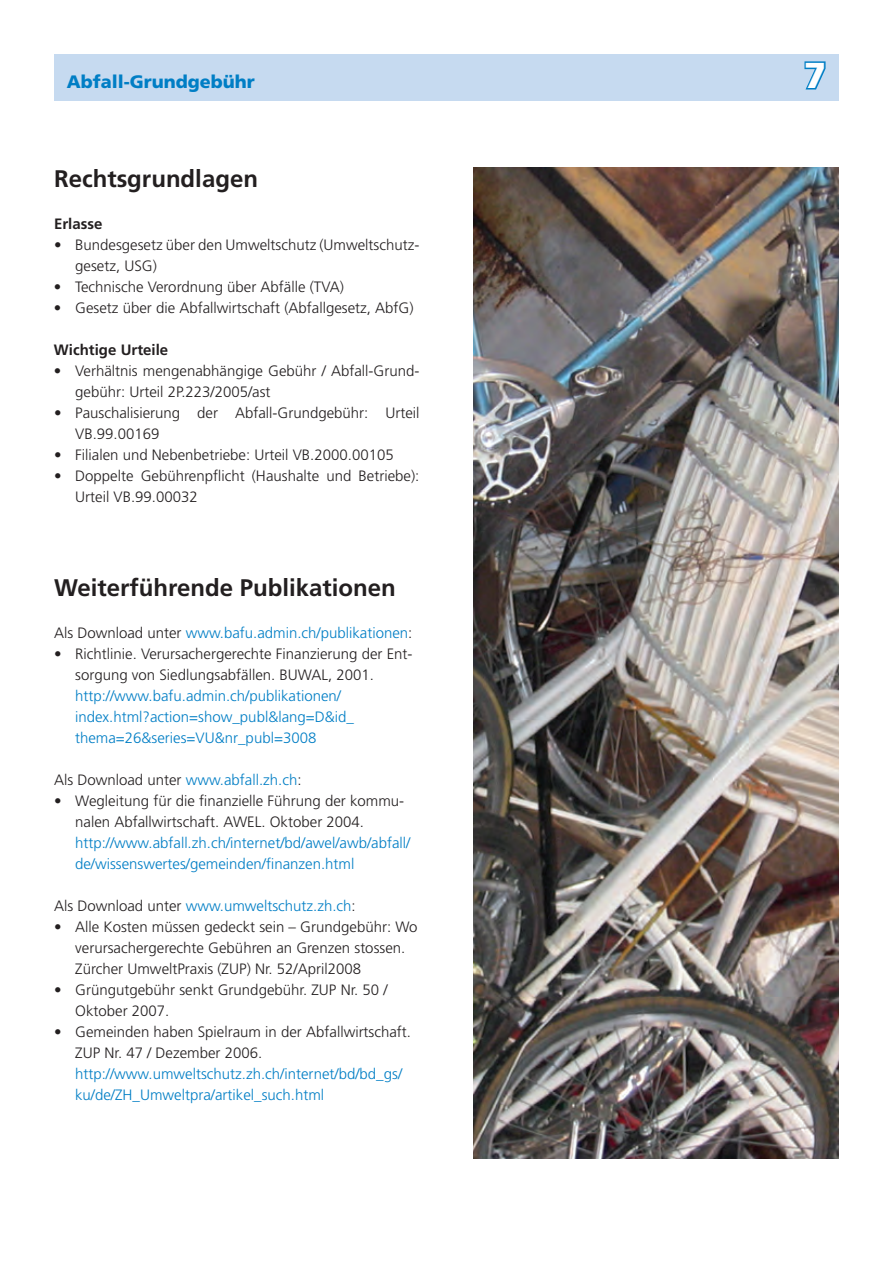
<style>
.page{position:relative;width:893px;height:1263px;background:#fff}
.page>*{position:absolute;margin:0;border:0;box-sizing:border-box;transform-origin:0 0}
.t1{font:900 36px "Frutiger";color:#fff}
.t2{font:700 24px "Frutiger";color:#231f20}
.t3{font:900 18px "Frutiger";color:#007ec5}
.t4{font:300 15px/21px "Frutiger";color:#231f20}
.t5{font:300 15px/21px "Frutiger";color:#007ec5}
.t6{font:700 15px "Frutiger";color:#231f20}
.s1{color:#231f20}
.s2{color:#007ec5}
</style>
<div class="page">
<div style="left:54px;top:54px;width:785px;height:47px;background:#c6daf0"></div>
<svg style="left:804px;top:61px;width:22px;height:29px"></svg>
<img style="left:473px;top:168px;width:366px;height:990px">
<p class="t3" style="left:67px;top:71px;width:190px">Abfall-Grundgebühr</p>
<h1 class="t1" style="left:804px;top:54px;width:24px">7</h1>
<h2 class="t2" style="left:54px;top:164px;width:205px">Rechtsgrundlagen</h2>
<p class="t6" style="left:54px;top:215px;width:50px">Erlasse</p>
<p class="t4" style="left:75px;top:234px;width:346px;text-indent:-21px">• Bundesgesetz über den Umweltschutz (Umweltschutz&shy;gesetz, USG)</p>
<p class="t4" style="left:54px;top:276px;width:291px">• Technische Verordnung über Abfälle (TVA)</p>
<p class="t4" style="left:54px;top:297px;width:361px">• Gesetz über die Abfallwirtschaft (Abfallgesetz, AbfG)</p>
<p class="t6" style="left:54px;top:341px;width:116px">Wichtige Urteile</p>
<p class="t4" style="left:75px;top:360px;width:346px;text-indent:-21px">• Verhältnis mengenabhängige Gebühr / Abfall-Grund&shy;gebühr: Urteil 2P.223/2005/ast</p>
<p class="t4" style="left:75px;top:402px;width:346px;text-indent:-21px">• Pauschalisierung der Abfall-Grundgebühr: Urteil<br>VB.99.00169</p>
<p class="t4" style="left:54px;top:444px;width:341px">• Filialen und Nebenbetriebe: Urteil VB.2000.00105</p>
<p class="t4" style="left:75px;top:465px;width:346px;text-indent:-21px">• Doppelte Gebührenpflicht (Haushalte und Betriebe):<br>Urteil VB.99.00032</p>
<h2 class="t2" style="left:54px;top:574px;width:343px">Weiterführende Publikationen</h2>
<p class="t5" style="left:54px;top:622px;width:360px"><span class="s1">Als Download unter</span> www.bafu.admin.ch/publikationen<span class="s1">:</span></p>
<p class="t4" style="left:75px;top:643px;width:339px;text-indent:-21px">• Richtlinie. Verursachergerechte Finanzierung der Ent&shy;sorgung von Siedlungsabfällen. BUWAL, 2001.</p>
<p class="t5" style="left:75px;top:685px;width:280px">http://www.bafu.admin.ch/publikationen/ index.html?action=show_publ&amp;lang=D&amp;id_ thema=26&amp;series=VU&amp;nr_publ=3008</p>
<p class="t4" style="left:54px;top:769px;width:249px">Als Download unter <span class="s2">www.abfall.zh.ch</span>:</p>
<p class="t4" style="left:75px;top:790px;width:330px;text-indent:-21px">• Wegleitung für die finanzielle Führung der kommu&shy;nalen Abfallwirtschaft. AWEL. Oktober 2004.</p>
<p class="t5" style="left:75px;top:832px;width:337px">http://www.abfall.zh.ch/internet/bd/awel/awb/abfall/ de/wissenswertes/gemeinden/finanzen.html</p>
<p class="t5" style="left:54px;top:895px;width:303px"><span class="s1">Als Download unter</span> www.umweltschutz.zh.ch<span class="s1">:</span></p>
<p class="t4" style="left:75px;top:916px;width:344px;text-indent:-21px">• Alle Kosten müssen gedeckt sein – Grundgebühr: Wo verursachergerechte Gebühren an Grenzen stossen.<br>Zürcher UmweltPraxis (ZUP) Nr. 52/April2008</p>
<p class="t4" style="left:75px;top:979px;width:314px;text-indent:-21px">• Grüngutgebühr senkt Grundgebühr. ZUP Nr. 50 /<br>Oktober 2007.</p>
<p class="t4" style="left:75px;top:1021px;width:337px;text-indent:-21px">• Gemeinden haben Spielraum in der Abfallwirtschaft.<br>ZUP Nr. 47 / Dezember 2006.</p>
<p class="t5" style="left:75px;top:1063px;width:329px">http://www.umweltschutz.zh.ch/internet/bd/bd_gs/ ku/de/ZH_Umweltpra/artikel_such.html</p>
</div>
